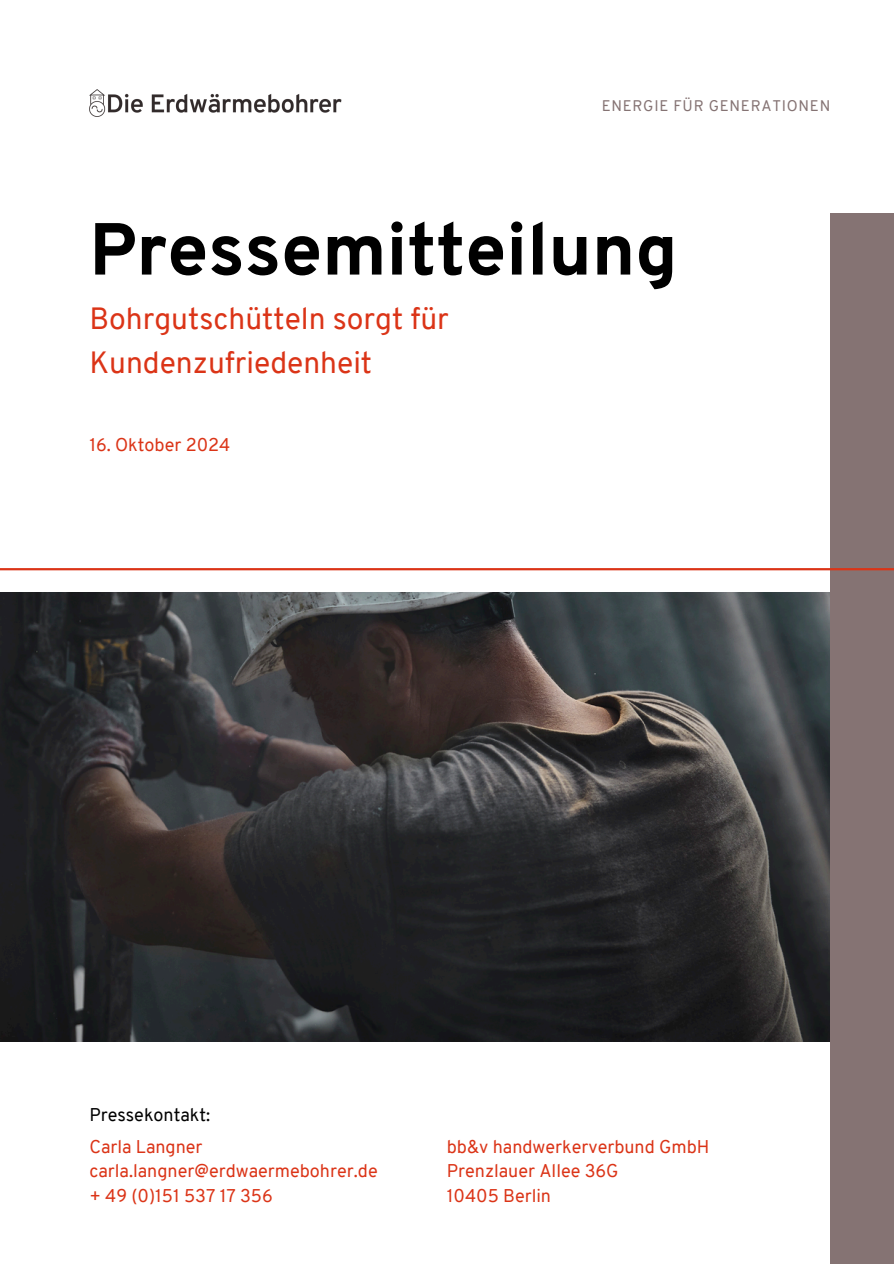
<style>
.page{position:relative;width:894px;height:1264px;background:#fff}
.page>*{position:absolute;margin:0;border:0;box-sizing:border-box;transform-origin:0 0}
.t1{font:800 73.5px "Overpass";color:#000}
.t2{font:30px/43.8px "Overpass";color:#db3417}
.t3{font:18px/24.8px "Overpass";color:#db3417}
.t4{font:18px "Overpass";color:#000}
.t5{font:15px "Overpass";letter-spacing:.05em;color:#857373}
</style>
<div class="page">
<img style="left:0;top:592px;width:830px;height:449px">
<div style="left:830px;top:213px;width:63px;height:1050px;background:#857373"></div>
<hr style="left:0;top:568px;width:893px;height:2px;background:#db3417">
<img style="left:89px;top:89px;width:253px;height:28px">
<h3 class="t5" style="left:601px;top:99px;width:230px">ENERGIE FÜR GENERATIONEN</h3>
<p class="t1" style="left:89px;top:219px;width:589px">Pressemitteilung</p>
<h1 class="t2" style="left:89px;top:300px;width:361px">Bohrgutschütteln sorgt für<br>Kundenzufriedenheit</h1>
<h3 class="t3" style="left:89px;top:434px;width:142px">16. Oktober 2024</h3>
<h3 class="t4" style="left:89px;top:1107px;width:122px">Pressekontakt:</h3>
<h2 class="t3" style="left:89px;top:1135px;width:290px">Carla Langner carla.langner@erdwaermebohrer.de + 49 (0)151 537 17 356</h2>
<h3 class="t3" style="left:446px;top:1135px;width:264px">bb&amp;v handwerkerverbund GmbH<br>Prenzlauer Allee 36G<br>10405 Berlin</h3>
</div>
